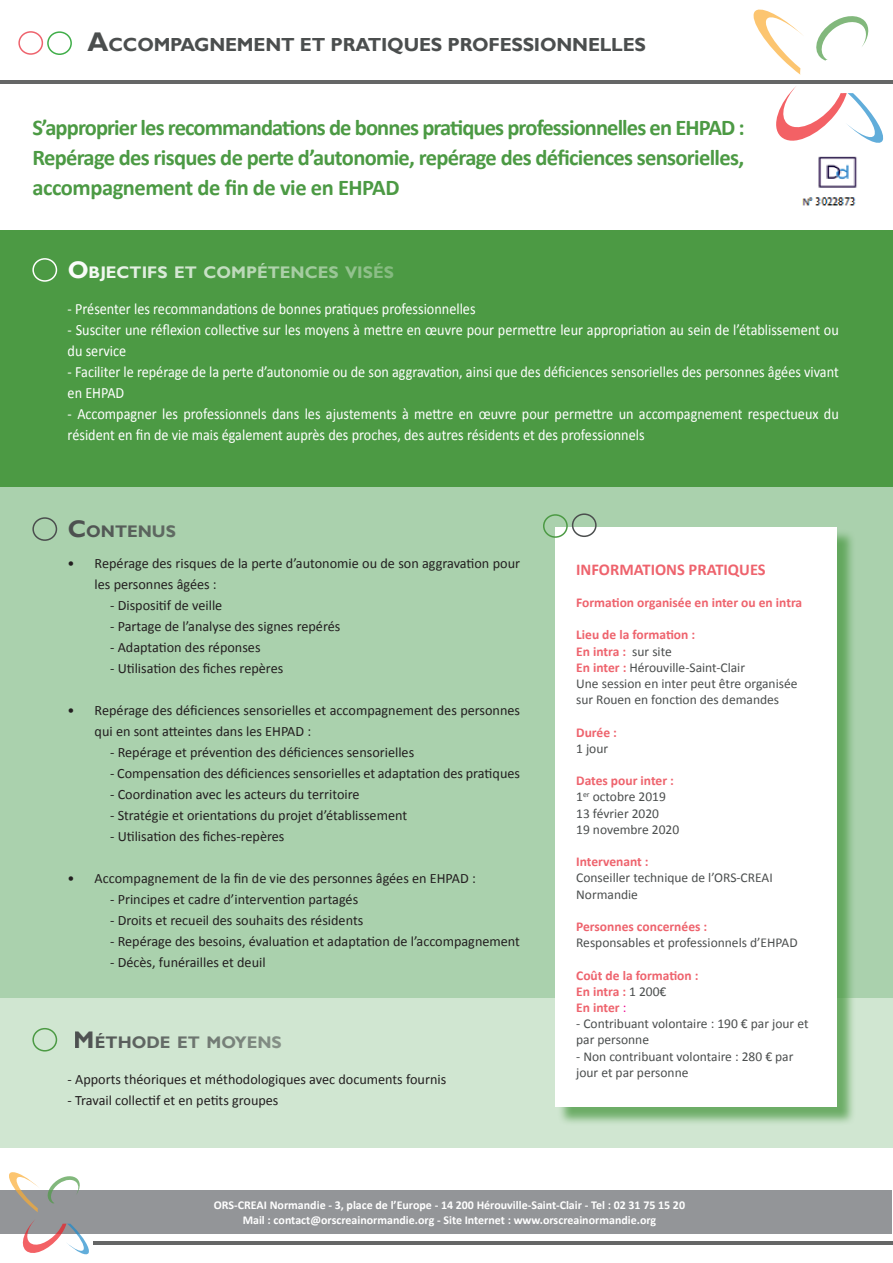
<style>
.page{position:relative;width:893px;height:1263px;background:#fff}
.page>*{position:absolute;margin:0;border:0;box-sizing:border-box;transform-origin:0 0}
.t1{font:700 22.5px/30px "Calibri";letter-spacing:-.025em;color:#4c9a44;text-align:justify}
.t2{font:700 18.9px "Gill Sans";letter-spacing:-.01em;color:#4b4e4e}
.t3{font:700 16.8px "Gill Sans";color:#fff}
.t4{font:700 16.8px "Gill Sans";color:#4b4e4e}
.t5{font:700 16.5px "Calibri";color:#ee636d}
.t6{font:15.6px/21px "Calibri";color:#fff;scale:.91 1}
.t7{font:14.25px/21px "Calibri";color:#231f20}
.t8{font:13.5px/16.2px "Calibri";color:#4b4e4e}
.t9{font:700 13.5px/16.2px "Calibri";color:#ee636d}
.t10{font:700 12px/14.4px "Calibri";color:#fff;text-align:center}
.s1{font-size:27px}
.s2{font-size:24px}
.s3{font-weight:700;color:#ee636d}
.s4{font-weight:400;color:#4b4e4e}
.s5{font-weight:400;color:#ed028c}
</style>
<div class="page">
<div style="left:0;top:230px;width:893px;height:257px;background:#4c9a44"></div>
<div style="left:0;top:487px;width:893px;height:512px;background:#aad1ad"></div>
<div style="left:32px;top:258px;width:25px;height:24px;border:2px solid #fff;border-radius:50%"></div>
<div style="left:32px;top:517px;width:25px;height:24px;border:2px solid #4b4e4e;border-radius:50%"></div>
<div style="left:0;top:998px;width:893px;height:150px;background:#d0e6d1"></div>
<div style="left:32px;top:1028px;width:25px;height:23px;border:2px solid #4c9a44;border-radius:50%"></div>
<div style="left:557px;top:529px;width:299px;height:596px;background:#4c9a44;opacity:.75"></div>
<div style="left:555px;top:527px;width:282px;height:580px;background:#fff"></div>
<div style="left:572px;top:513px;width:25px;height:24px;border:2px solid #4b4e4e;border-radius:50%"></div>
<div style="left:543px;top:514px;width:25px;height:24px;border:2px solid #4c9a44;border-radius:50%"></div>
<hr style="left:0;top:80px;width:893px;height:4px;background:#656666">
<div style="left:47px;top:31px;width:25px;height:24px;border:2px solid #40ae49;border-radius:50%"></div>
<div style="left:18px;top:31px;width:25px;height:24px;border:2px solid #ee636d;border-radius:50%"></div>
<svg style="left:753px;top:9px;width:50px;height:66px"></svg>
<svg style="left:776px;top:86px;width:108px;height:57px"></svg>
<svg style="left:816px;top:16px;width:53px;height:45px"></svg>
<img style="left:802px;top:156px;width:55px;height:50px">
<div style="left:0;top:1190px;width:892px;height:43px;background:#939598"></div>
<hr style="left:94px;top:1241px;width:799px;height:4px;background:#656666">
<svg style="left:19px;top:1221px;width:71px;height:34px"></svg>
<svg style="left:9px;top:1172px;width:71px;height:40px"></svg>
<h2 class="t2" style="left:88px;top:34px;width:560px"><span class="s1">A</span>CCOMPAGNEMENT ET PRATIQUES PROFESSIONNELLES</h2>
<h1 class="t1" style="left:32px;top:112px;width:714px">S’approprier les recommandations de bonnes pratiques professionnelles en EHPAD :<br>Repérage des risques de perte d’autonomie, repérage des déficiences sensorielles, accompagnement de fin de vie en EHPAD</h1>
<p class="t3" style="left:68px;top:262px;width:328px"><span class="s2">O</span>BJECTIFS ET COMPÉTENCES VISÉS</p>
<p class="t6" style="left:68px;top:298px;width:450px">- Présenter les recommandations de bonnes pratiques professionnelles</p>
<p class="t6" style="left:68px;top:319px;width:849px">- Susciter une réflexion collective sur les moyens à mettre en œuvre pour permettre leur appropriation au sein de l’établissement ou du service</p>
<p class="t6" style="left:68px;top:361px;width:849px">- Faciliter le repérage de la perte d’autonomie ou de son aggravation, ainsi que des déficiences sensorielles des personnes âgées vivant en EHPAD</p>
<p class="t6" style="left:68px;top:403px;width:849px">- Accompagner les professionnels dans les ajustements à mettre en œuvre pour permettre un accompagnement respectueux du résident en fin de vie mais également auprès des proches, des autres résidents et des professionnels</p>
<p class="t4" style="left:68px;top:522px;width:110px"><span class="s2">C</span>ONTENUS</p>
<p class="t7" style="left:95px;top:552px;width:427px;text-indent:-27px">• Repérage des risques de la perte d’autonomie ou de son aggravation pour les personnes âgées :</p>
<p class="t7" style="left:110px;top:594px;width:114px">- Dispositif de veille</p>
<p class="t7" style="left:110px;top:615px;width:232px">- Partage de l’analyse des signes repérés</p>
<p class="t7" style="left:110px;top:636px;width:152px">- Adaptation des réponses</p>
<p class="t7" style="left:110px;top:657px;width:175px">- Utilisation des fiches repères</p>
<p class="t7" style="left:95px;top:699px;width:427px;text-indent:-27px">• Repérage des déficiences sensorielles et accompagnement des personnes qui en sont atteintes dans les EHPAD :</p>
<p class="t7" style="left:110px;top:741px;width:306px">- Repérage et prévention des déficiences sensorielles</p>
<p class="t7" style="left:110px;top:762px;width:411px">- Compensation des déficiences sensorielles et adaptation des pratiques</p>
<p class="t7" style="left:110px;top:783px;width:251px">- Coordination avec les acteurs du territoire</p>
<p class="t7" style="left:110px;top:804px;width:299px">- Stratégie et orientations du projet d’établissement</p>
<p class="t7" style="left:110px;top:825px;width:176px">- Utilisation des fiches-repères</p>
<p class="t7" style="left:68px;top:867px;width:410px">• Accompagnement de la fin de vie des personnes âgées en EHPAD :</p>
<p class="t7" style="left:110px;top:888px;width:250px">- Principes et cadre d’intervention partagés</p>
<p class="t7" style="left:110px;top:909px;width:255px">- Droits et recueil des souhaits des résidents</p>
<p class="t7" style="left:110px;top:930px;width:411px">- Repérage des besoins, évaluation et adaptation de l’accompagnement</p>
<p class="t7" style="left:110px;top:951px;width:157px">- Décès, funérailles et deuil</p>
<p class="t4" style="left:74px;top:1032px;width:210px"><span class="s2">M</span>ÉTHODE ET MOYENS</p>
<p class="t7" style="left:68px;top:1069px;width:380px">- Apports théoriques et méthodologiques avec documents fournis</p>
<p class="t7" style="left:68px;top:1090px;width:212px">- Travail collectif et en petits groupes</p>
<p class="t5" style="left:576px;top:559px;width:191px">INFORMATIONS PRATIQUES</p>
<p class="t9" style="left:576px;top:594px;width:228px">Formation organisée en inter ou en intra</p>
<p class="t8" style="left:576px;top:627px;width:223px"><span class="s3">Lieu de la formation :<br>En intra :</span> sur site<br><span class="s3">En inter :</span> Hérouville-Saint-Clair<br>Une session en inter peut être organisée sur Rouen en fonction des demandes</p>
<p class="t9" style="left:576px;top:724px;width:42px">Durée :</p>
<p class="t8" style="left:576px;top:740px;width:34px">1 jour</p>
<p class="t8" style="left:576px;top:773px;width:105px"><span class="s3">Dates pour inter :<br></span>1<sup>er</sup> octobre 2019<br>13 février 2020<br>19 novembre 2020</p>
<p class="t9" style="left:576px;top:854px;width:74px">Intervenant :</p>
<p class="t8" style="left:576px;top:870px;width:198px">Conseiller technique de l’ORS-CREAI<br>Normandie</p>
<p class="t9" style="left:576px;top:918px;width:133px">Personnes concernées :</p>
<p class="t8" style="left:576px;top:935px;width:223px">Responsables et professionnels d’EHPAD</p>
<p class="t9" style="left:576px;top:967px;width:124px">Coût de la formation :<br>En intra : <span class="s4">1 200€<br></span>En inter <span class="s5">:</span></p>
<p class="t8" style="left:576px;top:1016px;width:234px">- Contribuant volontaire : 190 € par jour et par personne</p>
<p class="t8" style="left:576px;top:1048px;width:219px">- Non contribuant volontaire : 280 € par jour et par personne</p>
<p class="t10" style="left:214px;top:1198px;width:473px">ORS-CREAI Normandie - 3, place de l’Europe - 14 200 Hérouville-Saint-Clair - Tel : 02 31 75 15 20<br>Mail : contact@orscreainormandie.org - Site Internet : www.orscreainormandie.org</p>
</div>
